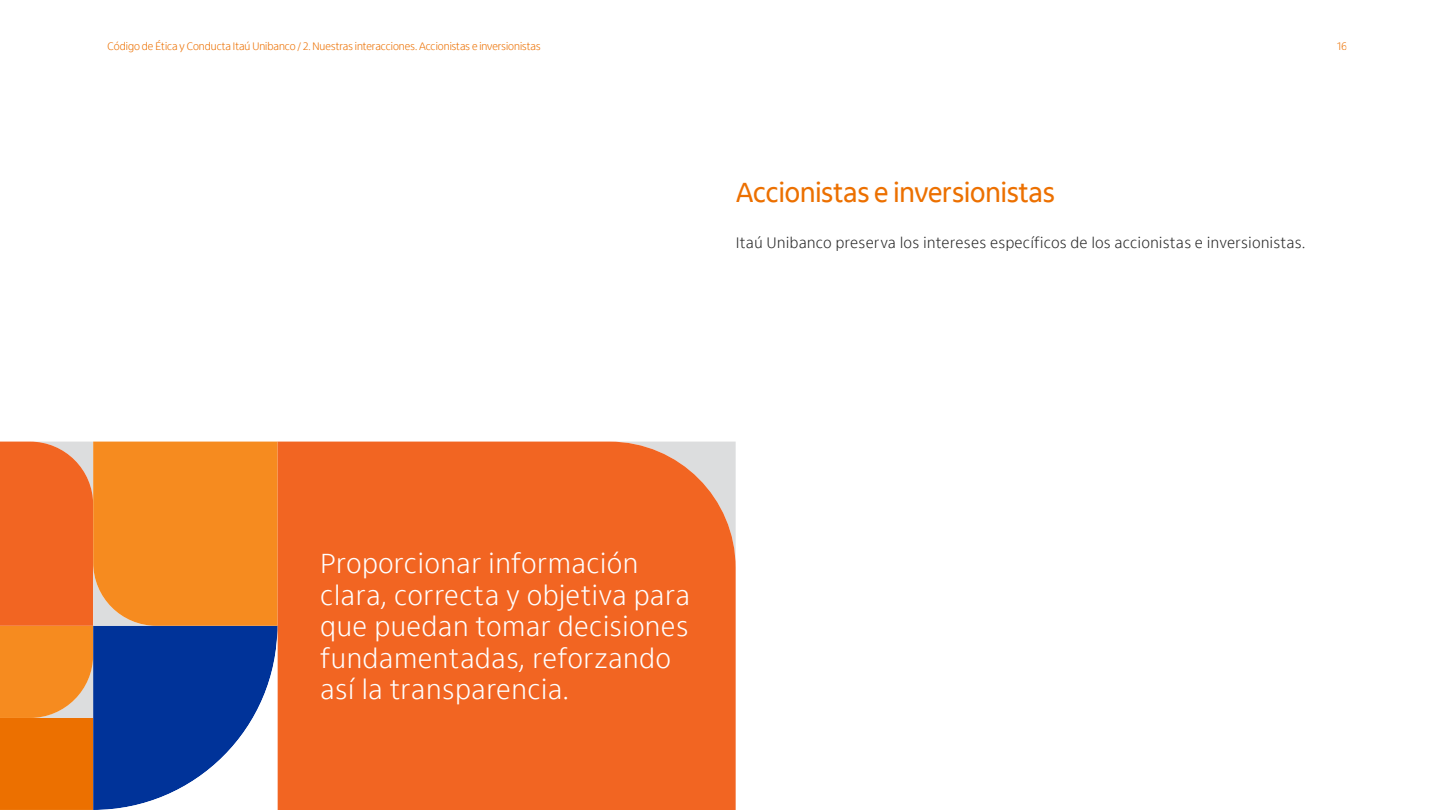
<style>
.page{position:relative;width:1440px;height:810px;background:#fff}
.page>*{position:absolute;margin:0;border:0;box-sizing:border-box;transform-origin:0 0}
.t1{font:300 28.5px/31.5px "Itau Text Pro";color:#fff}
.t2{font:28.5px "Itau Display Pro";color:#ec7000}
.t3{font:300 15.75px "Itau Text Pro";color:#282828}
.t4{font:300 11.25px "Itau Display Pro";color:#ec7000}
</style>
<div class="page">
<div style="left:277px;top:442px;width:459px;height:368px;background:#f26522"></div>
<svg style="left:0;top:442px;width:277px;height:368px;background:#b47651"></svg>
<p class="t4" style="left:108px;top:40px;width:434px">Código de Ética y Conducta Itaú Unibanco / 2. Nuestras interacciones. Accionistas e inversionistas</p>
<p class="t4" style="left:1337px;top:40px;width:11px">16</p>
<p class="t2" style="left:736px;top:176px;width:321px">Accionistas e inversionistas</p>
<p class="t3" style="left:736px;top:233px;width:571px">Itaú Unibanco preserva los intereses específicos de los accionistas e inversionistas.</p>
<p class="t1" style="left:320px;top:549px;width:372px">Proporcionar información clara, correcta y objetiva para que puedan tomar decisiones fundamentadas, reforzando así la transparencia.</p>
</div>
